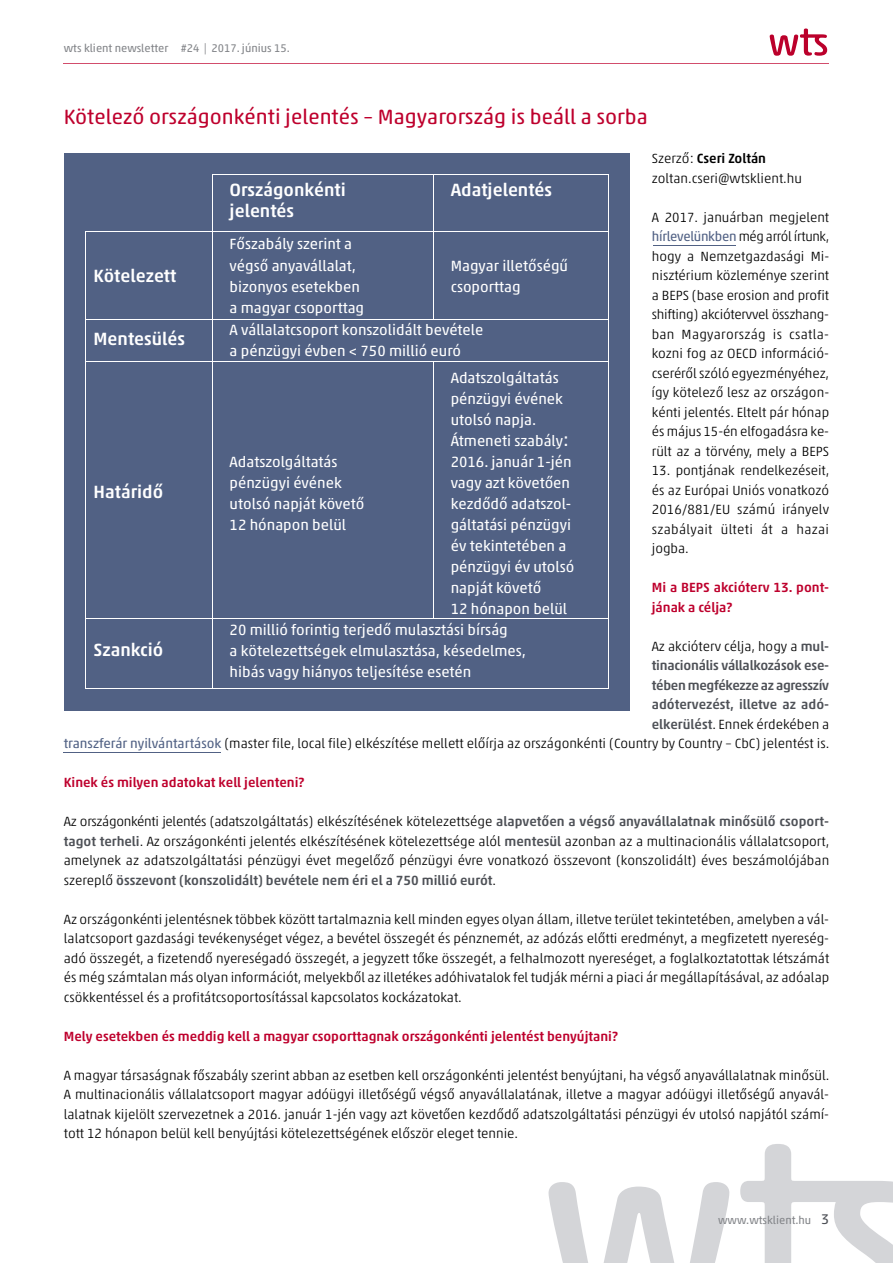
<style>
.page{position:relative;width:893px;height:1263px;background:#fff}
.page>*{position:absolute;margin:0;border:0;box-sizing:border-box;transform-origin:0 0}
.t1{font:21px "Akko Rounded Pro";color:#be002d}
.t2{font:500 18px "Akko Pro";color:#fff}
.t3{font:15px/21px "Akko Pro";color:#fff}
.t4{font:300 13.5px/19.5px "Akko Pro";color:#000;text-align:justify}
.t5{font:500 13.5px/19.5px "Akko Pro";color:#be002d}
.t6{font:11.25px "Akko Pro";color:#838589}
.s1{font-weight:500}
.s2{font-weight:400;color:#516184}
.s3{font-weight:500;color:#4e5157}
.s4{font-size:18px}
.s5{font-size:14.25px;color:#4e5157}
</style>
<div class="page">
<svg style="left:549px;top:1182px;width:180px;height:81px"></svg>
<svg style="left:740px;top:1144px;width:153px;height:119px"></svg>
<svg style="left:770px;top:29px;width:57px;height:27px"></svg>
<hr style="left:64px;top:64px;width:765px;height:1px;background:#d24d6c">
<hr style="left:653px;top:245px;width:83px;height:1px;background:#516184">
<div style="left:64px;top:153px;width:565px;height:557px;background:#516184"></div>
<hr style="left:85px;top:231px;width:523px;height:1px;background:#fff">
<hr style="left:85px;top:319px;width:523px;height:1px;background:#fff">
<hr style="left:85px;top:361px;width:523px;height:1px;background:#fff">
<hr style="left:85px;top:618px;width:523px;height:1px;background:#fff">
<hr style="left:213px;top:174px;width:395px;height:1px;background:#fff">
<hr style="left:85px;top:688px;width:523px;height:1px;background:#fff">
<hr style="left:212px;top:174px;width:1px;height:515px;background:#fff">
<hr style="left:608px;top:174px;width:1px;height:515px;background:#fff">
<hr style="left:85px;top:232px;width:1px;height:457px;background:#fff">
<hr style="left:433px;top:174px;width:1px;height:145px;background:#fff">
<hr style="left:433px;top:361px;width:1px;height:258px;background:#fff">
<hr style="left:64px;top:752px;width:157px;height:1px;background:#516184">
<p class="t6" style="left:64px;top:42px;width:228px">wts klient newsletter #24 | 2017. június 15.</p>
<h1 class="t1" style="left:64px;top:104px;width:585px">Kötelező országonkénti jelentés – Magyarország is beáll a sorba</h1>
<p class="t4" style="left:652px;top:148px;width:152px">Szerző: <span class="s1">Cseri Zoltán </span>zoltan.cseri@wtsklient.hu</p>
<p class="t4" style="left:652px;top:207px;width:179px">A 2017. januárban megjelent <span class="s2">hírlevelünkben</span> még arról írtunk, hogy a Nemzetgazdasági Mi&shy;nisztérium közleménye szerint a BEPS (base erosion and profit shifting) akciótervvel összhang&shy;ban Magyarország is csatla&shy;kozni fog az OECD információ&shy;cseréről szóló egyezményéhez, így kötelező lesz az országon&shy;kénti jelentés. Eltelt pár hónap és május 15-én elfogadásra ke&shy;rült az a törvény, mely a BEPS</p>
<p class="t4" style="left:652px;top:460px;width:179px">13. pontjának rendelkezéseit, és az Európai Uniós vonatkozó 2016/881/EU számú irányelv szabályait ülteti át a hazai jogba.</p>
<p class="t5" style="left:652px;top:577px;width:179px">Mi a BEPS akcióterv 13. pont&shy;jának a célja?</p>
<p class="t4" style="left:64px;top:636px;width:767px;text-align:right">Az akcióterv célja, hogy a <span class="s3">mul-<br>tinacionális vállalkozások ese-<br>tében megfékezze az agresszív<br>adótervezést, illetve az adó-<br>elkerülést</span>. Ennek érdekében a<br><span class="s2">transzferár nyilvántartások</span> (master file, local file) elkészítése mellett előírja az országonkénti (Country by Country – CbC) jelentést is.</p>
<p class="t5" style="left:64px;top:772px;width:242px">Kinek és milyen adatokat kell jelenteni?</p>
<p class="t4" style="left:64px;top:811px;width:767px">Az országonkénti jelentés (adatszolgáltatás) elkészítésének kötelezettsége <span class="s3">alapvetően a végső anyavállalatnak minősülő csoport&shy;tagot terheli</span>. Az országonkénti jelentés elkészítésének kötelezettsége alól <span class="s3">mentesül</span> azonban az a multinacionális vállalatcsoport, amelynek az adatszolgáltatási pénzügyi évet megelőző pénzügyi évre vonatkozó összevont (konszolidált) éves beszámolójában szereplő <span class="s3">összevont (konszolidált) bevétele nem éri el a 750 millió eurót</span>.</p>
<p class="t4" style="left:64px;top:909px;width:767px">Az országonkénti jelentésnek többek között tartalmaznia kell minden egyes olyan állam, illetve terület tekintetében, amelyben a vál&shy;lalatcsoport gazdasági tevékenységet végez, a bevétel összegét és pénznemét, az adózás előtti eredményt, a megfizetett nyereség&shy;adó összegét, a fizetendő nyereségadó összegét, a jegyzett tőke összegét, a felhalmozott nyereséget, a foglalkoztatottak létszámát és még számtalan más olyan információt, melyekből az illetékes adóhivatalok fel tudják mérni a piaci ár megállapításával, az adóalap csökkentéssel és a profitátcsoportosítással kapcsolatos kockázatokat.</p>
<p class="t5" style="left:64px;top:1026px;width:556px">Mely esetekben és meddig kell a magyar csoporttagnak országonkénti jelentést benyújtani?</p>
<p class="t4" style="left:64px;top:1065px;width:767px">A magyar társaságnak főszabály szerint abban az esetben kell országonkénti jelentést benyújtani, ha végső anyavállalatnak minősül.<br>A multinacionális vállalatcsoport magyar adóügyi illetőségű végső anyavállalatának, illetve a magyar adóügyi illetőségű anyavál&shy;lalatnak kijelölt szervezetnek a 2016. január 1-jén vagy azt követően kezdődő adatszolgáltatási pénzügyi év utolsó napjától számí&shy;tott 12 hónapon belül kell benyújtási kötelezettségének először eleget tennie.</p>
<h2 class="t2" style="left:230px;top:179px;width:118px">Országonkénti</h2>
<h2 class="t2" style="left:451px;top:179px;width:103px">Adatjelentés</h2>
<h2 class="t2" style="left:230px;top:200px;width:66px">jelentés</h2>
<p class="t3" style="left:230px;top:233px;width:124px">Főszabály szerint a</p>
<p class="t3" style="left:230px;top:255px;width:128px">végső anyavállalat,</p>
<p class="t3" style="left:451px;top:255px;width:119px">Magyar illetőségű</p>
<p class="t3" style="left:230px;top:276px;width:132px">bizonyos esetekben</p>
<p class="t3" style="left:451px;top:276px;width:72px">csoporttag</p>
<p class="t3" style="left:230px;top:297px;width:136px">a magyar csoporttag</p>
<h2 class="t2" style="left:94px;top:264px;width:84px">Kötelezett</h2>
<h2 class="t2" style="left:94px;top:328px;width:93px">Mentesülés</h2>
<p class="t3" style="left:230px;top:319px;width:255px">A vállalatcsoport konszolidált bevétele a pénzügyi évben &lt; 750 millió euró</p>
<p class="t3" style="left:451px;top:367px;width:119px">Adatszolgáltatás pénzügyi évének utolsó napja.<br>Átmeneti szabály<span class="s4">:</span></p>
<p class="t3" style="left:230px;top:451px;width:109px">Adatszolgáltatás</p>
<p class="t3" style="left:451px;top:451px;width:122px">2016. január 1-jén</p>
<h2 class="t2" style="left:94px;top:481px;width:71px">Határidő</h2>
<p class="t3" style="left:230px;top:472px;width:114px">pénzügyi évének</p>
<p class="t3" style="left:451px;top:472px;width:121px">vagy azt követően</p>
<p class="t3" style="left:230px;top:493px;width:136px">utolsó napját követő</p>
<p class="t3" style="left:451px;top:493px;width:122px">kezdődő adatszol-</p>
<p class="t3" style="left:230px;top:514px;width:118px">12 hónapon belül</p>
<p class="t3" style="left:451px;top:514px;width:122px">gáltatási pénzügyi</p>
<p class="t3" style="left:451px;top:535px;width:117px">év tekintetében a</p>
<p class="t3" style="left:451px;top:556px;width:125px">pénzügyi év utolsó</p>
<p class="t3" style="left:451px;top:577px;width:92px">napját követő</p>
<p class="t3" style="left:451px;top:598px;width:118px">12 hónapon belül</p>
<p class="t3" style="left:230px;top:619px;width:280px">20 millió forintig terjedő mulasztási bírság</p>
<h2 class="t2" style="left:94px;top:639px;width:71px">Szankció</h2>
<p class="t3" style="left:230px;top:640px;width:298px">a kötelezettségek elmulasztása, késedelmes, hibás vagy hiányos teljesítése esetén</p>
<p class="t6" style="left:718px;top:1213px;width:113px">www.wtsklient.hu <span class="s5">3</span></p>
</div>
